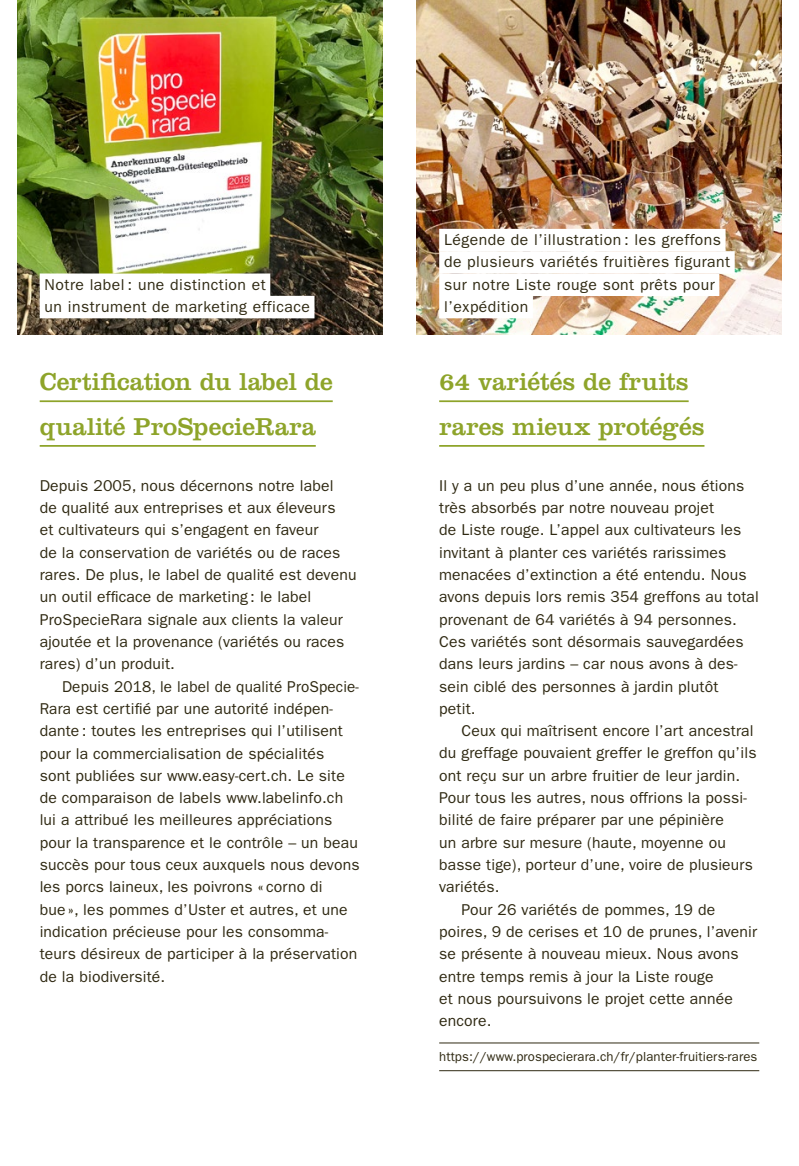
<style>
.page{position:relative;width:799px;height:1166px;background:#fff}
.page>*{position:absolute;margin:0;border:0;box-sizing:border-box;transform-origin:0 0}
.t1{font:25.38px/44.6px "Clarendon LT Std";color:#8ea42a}
.t2{font:15.75px/22.4px "ITC Franklin Gothic Std";letter-spacing:.01em;color:#2f2912}
.t3{font:15.75px/22.4px "ITC Franklin Gothic Std";letter-spacing:.03em;color:#2f2912}
.t4{font:13.12px "ITC Franklin Gothic Std";letter-spacing:.005em;color:#2f2912}
</style>
<div class="page">
<img style="left:417px;top:0;width:364px;height:334px">
<img style="left:17px;top:0;width:365px;height:334px">
<hr style="left:439px;top:400px;width:249px;height:2px;background:#8ea42a">
<hr style="left:439px;top:445px;width:265px;height:2px;background:#8ea42a">
<hr style="left:439px;top:1042px;width:320px;height:1px;background:#2f2912">
<hr style="left:439px;top:1070px;width:320px;height:1px;background:#2f2912">
<hr style="left:40px;top:400px;width:293px;height:2px;background:#8ea42a">
<hr style="left:40px;top:445px;width:276px;height:2px;background:#8ea42a">
<div style="left:439px;top:229px;width:286px;height:22px;background:#fff"></div>
<div style="left:439px;top:251px;width:295px;height:23px;background:#fff"></div>
<div style="left:439px;top:273px;width:280px;height:23px;background:#fff"></div>
<div style="left:439px;top:296px;width:94px;height:22px;background:#fff"></div>
<div style="left:40px;top:273px;width:230px;height:23px;background:#fff"></div>
<div style="left:40px;top:296px;width:274px;height:22px;background:#fff"></div>
<p class="t3" style="left:45px;top:273px;width:267px">Notre label : une distinction et<br>un instrument de marketing efficace</p>
<h1 class="t1" style="left:40px;top:359px;width:294px">Certification du label de qualité ProSpecieRara</h1>
<p class="t2" style="left:40px;top:474px;width:318px">Depuis 2005, nous décernons notre label<br>de qualité aux entreprises et aux éleveurs<br>et cultivateurs qui s’engagent en faveur<br>de la conservation de variétés ou de races rares. De plus, le label de qualité est devenu un outil efficace de marketing : le label ProSpecieRara signale aux clients la valeur ajoutée et la provenance (variétés ou races rares) d’un produit.</p>
<p class="t2" style="left:40px;top:675px;width:321px;text-indent:22px">Depuis 2018, le label de qualité ProSpecie-Rara est certifié par une autorité indépen&shy;dante : toutes les entreprises qui l’utilisent pour la commercialisation de spécialités<br>sont publiées sur www.easy-cert.ch. Le site de comparaison de labels www.labelinfo.ch lui a attribué les meilleures appréciations pour la transparence et le contrôle – un beau succès pour tous ceux auxquels nous devons les porcs laineux, les poivrons « corno di<br>bue », les pommes d’Uster et autres, et une indication précieuse pour les consomma&shy;teurs désireux de participer à la préservation de la biodiversité.</p>
<p class="t3" style="left:444px;top:229px;width:287px">Légende de l’illustration : les greffons de plusieurs variétés fruitières figurant sur notre Liste rouge sont prêts pour l’expédition</p>
<h1 class="t1" style="left:439px;top:359px;width:267px">64 variétés de fruits rares mieux protégés</h1>
<p class="t2" style="left:439px;top:474px;width:321px">Il y a un peu plus d’une année, nous étions très absorbés par notre nouveau projet<br>de Liste rouge. L’appel aux cultivateurs les invitant à planter ces variétés rarissimes menacées d’extinction a été entendu. Nous avons depuis lors remis 354 greffons au total provenant de 64 variétés à 94 personnes.<br>Ces variétés sont désormais sauvegardées dans leurs jardins – car nous avons à des&shy;sein ciblé des personnes à jardin plutôt<br>petit.</p>
<p class="t2" style="left:461px;top:720px;width:294px">Ceux qui maîtrisent encore l’art ancestral</p>
<p class="t2" style="left:439px;top:742px;width:319px">du greffage pouvaient greffer le greffon qu’ils</p>
<p class="t2" style="left:439px;top:764px;width:302px">ont reçu sur un arbre fruitier de leur jardin.</p>
<p class="t2" style="left:439px;top:787px;width:309px">Pour tous les autres, nous offrions la possi-</p>
<p class="t2" style="left:439px;top:809px;width:286px">bilité de faire préparer par une pépinière</p>
<p class="t2" style="left:439px;top:831px;width:288px">un arbre sur mesure (haute, moyenne ou</p>
<p class="t2" style="left:439px;top:854px;width:315px">basse tige), porteur d’une, voire de plusieurs</p>
<p class="t2" style="left:439px;top:876px;width:62px">variétés.</p>
<p class="t2" style="left:461px;top:898px;width:255px">Pour 26 variétés de pommes, 19 de</p>
<p class="t2" style="left:439px;top:921px;width:319px">poires, 9 de cerises et 10 de prunes, l’avenir</p>
<p class="t2" style="left:439px;top:943px;width:301px">se présente à nouveau mieux. Nous avons</p>
<p class="t2" style="left:439px;top:965px;width:276px">entre temps remis à jour la Liste rouge</p>
<p class="t2" style="left:439px;top:987px;width:295px">et nous poursuivons le projet cette année</p>
<p class="t2" style="left:439px;top:1010px;width:54px">encore.</p>
<p class="t4" style="left:439px;top:1048px;width:320px">https://www.prospecierara.ch/fr/planter-fruitiers-rares</p>
</div>
